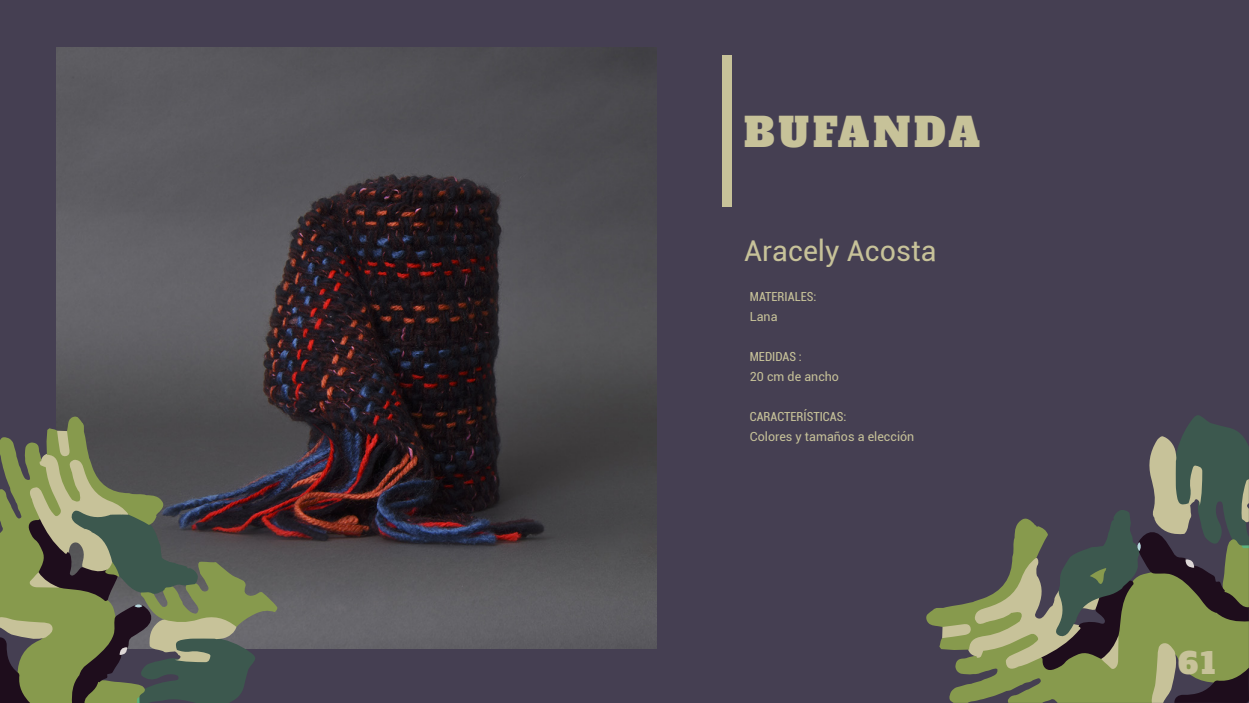
<style>
.page{position:relative;width:1249px;height:703px;background:#fff}
.page>*{position:absolute;margin:0;border:0;box-sizing:border-box;transform-origin:0 0}
.t1{font:39.25px "Alfa Slab One";letter-spacing:.1em;color:#c7c299}
.t2{font:28.75px "Alfa Slab One";color:#c7c299}
.t3{font:28.62px "Roboto";color:#c7c299}
.t4{font:12.5px "Roboto";color:#c7c299}
.t5{font:condensed 12.5px "Roboto";color:#c7c299}
</style>
<div class="page">
<div style="left:0;top:0;width:1249px;height:702px;background:#453f52"></div>
<img style="left:57px;top:48px;width:600px;height:600px">
<svg style="left:0;top:415px;width:278px;height:287px"></svg>
<svg style="left:926px;top:415px;width:323px;height:287px"></svg>
<div style="left:722px;top:55px;width:9px;height:152px;background:#c7c299"></div>
<h1 class="t1" style="left:744px;top:98px;width:237px">BUFANDA</h1>
<h3 class="t3" style="left:744px;top:231px;width:194px">Aracely Acosta</h3>
<p class="t5" style="left:750px;top:288px;width:68px">MATERIALES:</p>
<p class="t4" style="left:750px;top:308px;width:29px">Lana</p>
<p class="t5" style="left:750px;top:348px;width:53px">MEDIDAS :</p>
<p class="t4" style="left:750px;top:368px;width:91px">20 cm de ancho</p>
<p class="t5" style="left:750px;top:408px;width:98px">CARACTERÍSTICAS:</p>
<p class="t4" style="left:750px;top:428px;width:166px">Colores y tamaños a elección</p>
<h2 class="t2" style="left:1178px;top:637px;width:39px">61</h2>
</div>
